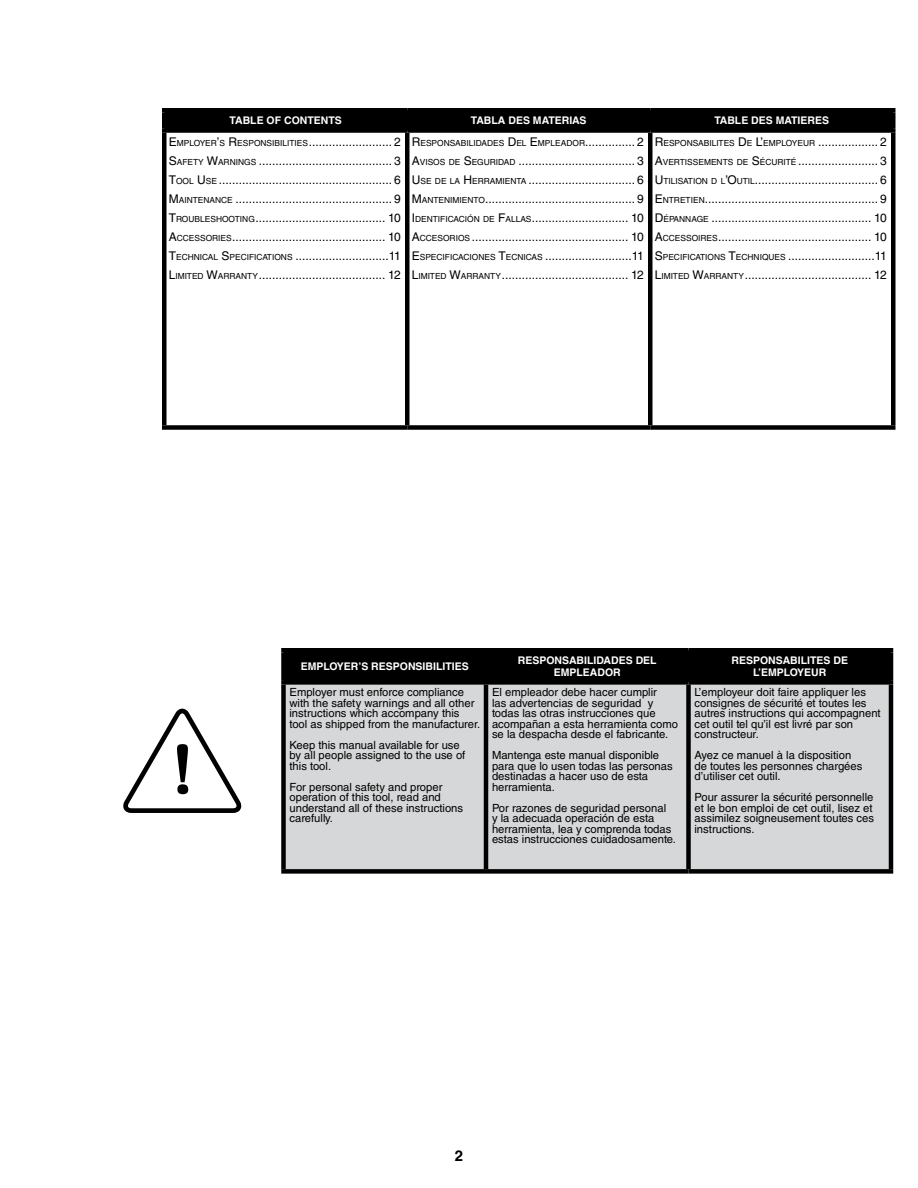
<style>
.page{position:relative;width:918px;height:1188px;background:#fff}
.page>*{position:absolute;margin:0;border:0;box-sizing:border-box;transform-origin:0 0}
.t1{font:700 15px "Helvetica LT Std";color:#000}
.t2{font:12px/18.9px "Helvetica LT Std";letter-spacing:-.055em;color:#000;text-align:justify}
.t3{font:11.25px/10.5px "Helvetica LT Std";color:#000}
.t4{font:700 10.5px/12.6px "Helvetica LT Std";color:#fff;text-align:center}
.t5{font:8.4px "Helvetica LT Std";color:#000}
.s1{font-size:8.4px}
.s2{font-size:12px}
</style>
<div class="page">
<div style="left:286px;top:652px;width:603px;height:28px;background:#000"></div>
<div style="left:286px;top:685px;width:603px;height:184px;background:#d5d7d8"></div>
<hr style="left:281px;top:648px;width:205px;height:4px;background:#000">
<hr style="left:486px;top:648px;width:202px;height:4px;background:#000">
<hr style="left:484px;top:652px;width:4px;height:28px;background:#000">
<div style="left:281px;top:652px;width:5px;height:28px;background:#000"></div>
<hr style="left:688px;top:648px;width:205px;height:4px;background:#000">
<div style="left:686px;top:652px;width:5px;height:28px;background:#000"></div>
<hr style="left:889px;top:652px;width:4px;height:28px;background:#000">
<div style="left:281px;top:680px;width:205px;height:5px;background:#000"></div>
<div style="left:281px;top:685px;width:5px;height:184px;background:#000"></div>
<div style="left:486px;top:680px;width:202px;height:5px;background:#000"></div>
<hr style="left:484px;top:685px;width:4px;height:184px;background:#000">
<div style="left:688px;top:680px;width:205px;height:5px;background:#000"></div>
<div style="left:686px;top:685px;width:5px;height:184px;background:#000"></div>
<hr style="left:889px;top:685px;width:4px;height:184px;background:#000">
<div style="left:281px;top:869px;width:205px;height:5px;background:#000"></div>
<div style="left:486px;top:869px;width:202px;height:5px;background:#000"></div>
<div style="left:688px;top:869px;width:205px;height:5px;background:#000"></div>
<svg style="left:123px;top:709px;width:118px;height:104px"></svg>
<div style="left:177px;top:784px;width:11px;height:10px;background:#000;border-radius:50%"></div>
<div style="left:166px;top:112px;width:725px;height:16px;background:#000"></div>
<hr style="left:162px;top:108px;width:245px;height:4px;background:#000">
<hr style="left:162px;top:112px;width:4px;height:16px;background:#000">
<hr style="left:407px;top:108px;width:243px;height:4px;background:#000">
<div style="left:405px;top:112px;width:5px;height:16px;background:#000"></div>
<hr style="left:650px;top:108px;width:246px;height:4px;background:#000">
<hr style="left:648px;top:112px;width:4px;height:16px;background:#000">
<div style="left:891px;top:112px;width:5px;height:16px;background:#000"></div>
<div style="left:162px;top:128px;width:245px;height:5px;background:#000"></div>
<hr style="left:162px;top:133px;width:4px;height:292px;background:#000">
<div style="left:407px;top:128px;width:243px;height:5px;background:#000"></div>
<div style="left:405px;top:133px;width:5px;height:292px;background:#000"></div>
<div style="left:650px;top:128px;width:246px;height:5px;background:#000"></div>
<hr style="left:648px;top:133px;width:4px;height:292px;background:#000">
<div style="left:891px;top:133px;width:5px;height:292px;background:#000"></div>
<div style="left:162px;top:425px;width:245px;height:5px;background:#000"></div>
<div style="left:407px;top:425px;width:243px;height:5px;background:#000"></div>
<div style="left:650px;top:425px;width:246px;height:5px;background:#000"></div>
<p class="t4" style="left:230px;top:114px;width:114px">TABLE OF CONTENTS</p>
<p class="t4" style="left:471px;top:114px;width:117px">TABLA DES MATERIAS</p>
<p class="t4" style="left:714px;top:114px;width:116px">TABLE DES MATIERES</p>
<p class="t2" style="left:169px;top:133px;width:234px">E<span class="s1">MPLOYER</span>’<span class="s1">S</span> R<span class="s1">ESPONSIBILITIES</span>......................... 2<br>S<span class="s1">AFETY</span> W<span class="s1">ARNINGS</span> ........................................ 3<br>T<span class="s1">OOL</span> U<span class="s1">SE</span> .................................................... 6<br>M<span class="s1">AINTENANCE</span> ............................................... 9<br>T<span class="s1">ROUBLESHOOTING</span>....................................... 10<br>A<span class="s1">CCESSORIES</span>.............................................. 10<br>T<span class="s1">ECHNICAL</span> S<span class="s1">PECIFICATIONS</span> ............................11<br>L<span class="s1">IMITED</span> W<span class="s1">ARRANTY</span>...................................... 12</p>
<p class="t5" style="left:412px;top:138px;width:234px"><span class="s2">R</span>ESPONSABILIDADES <span class="s2">D</span>EL <span class="s2">E</span>MPLEADOR<span class="s2">............... 2</span></p>
<p class="t5" style="left:655px;top:138px;width:234px"><span class="s2">R</span>ESPONSABILITES <span class="s2">D</span>E <span class="s2">L’</span>EMPLOYEUR <span class="s2">.................. 2</span></p>
<p class="t2" style="left:655px;top:152px;width:234px">A<span class="s1">VERTISSEMENTS DE</span> S<span class="s1">ÉCURITÉ</span> ........................ 3<br>U<span class="s1">TILISATION D L</span>’O<span class="s1">UTIL</span>..................................... 6<br>E<span class="s1">NTRETIEN</span>.................................................... 9<br>D<span class="s1">ÉPANNAGE</span> ................................................ 10<br>A<span class="s1">CCESSOIRES</span>.............................................. 10<br>S<span class="s1">PECIFICATIONS</span> T<span class="s1">ECHNIQUES</span> ..........................11<br>L<span class="s1">IMITED</span> W<span class="s1">ARRANTY</span>...................................... 12</p>
<p class="t2" style="left:412px;top:152px;width:234px">A<span class="s1">VISOS DE</span> S<span class="s1">EGURIDAD</span> ................................... 3<br>U<span class="s1">SE DE LA</span> H<span class="s1">ERRAMIENTA</span> ................................ 6<br>M<span class="s1">ANTENIMIENTO</span>............................................. 9<br>I<span class="s1">DENTIFICACIÓN DE</span> F<span class="s1">ALLAS</span>............................. 10<br>A<span class="s1">CCESORIOS</span> ............................................... 10<br>E<span class="s1">SPECIFICACIONES</span> T<span class="s1">ECNICAS</span> ..........................11<br>L<span class="s1">IMITED</span> W<span class="s1">ARRANTY</span>...................................... 12</p>
<p class="t4" style="left:301px;top:660px;width:169px">EMPLOYER’S RESPONSIBILITIES</p>
<p class="t4" style="left:518px;top:654px;width:140px">RESPONSABILIDADES DEL<br>EMPLEADOR</p>
<p class="t4" style="left:731px;top:654px;width:118px">RESPONSABILITES DE<br>L’EMPLOYEUR</p>
<p class="t3" style="left:290px;top:687px;width:192px">Employer must enforce compliance with the safety warnings and all other instructions which accompany this<br>tool as shipped from the manufacturer.</p>
<p class="t3" style="left:290px;top:740px;width:177px">Keep this manual available for use by all people assigned to the use of this tool.</p>
<p class="t3" style="left:290px;top:782px;width:175px">For personal safety and proper operation of this tool, read and understand all of these instructions carefully.</p>
<p class="t3" style="left:694px;top:687px;width:188px">L’employeur doit faire appliquer les consignes de sécurité et toutes les autres instructions qui accompagnent cet outil tel qu’il est livré par son constructeur.</p>
<p class="t3" style="left:694px;top:750px;width:169px">Ayez ce manuel à la disposition de toutes les personnes chargées d’utiliser cet outil.</p>
<p class="t3" style="left:694px;top:792px;width:181px">Pour assurer la sécurité personnelle et le bon emploi de cet outil, lisez et assimilez soigneusement toutes ces instructions.</p>
<p class="t3" style="left:492px;top:687px;width:187px">El empleador debe hacer cumplir<br>las advertencias de seguridad y todas las otras instrucciones que acompañan a esta herramienta como se la despacha desde el fabricante.</p>
<p class="t3" style="left:492px;top:750px;width:182px">Mantenga este manual disponible para que lo usen todas las personas destinadas a hacer uso de esta herramienta.</p>
<p class="t3" style="left:492px;top:803px;width:186px">Por razones de seguridad personal<br>y la adecuada operación de esta herramienta, lea y comprenda todas estas instrucciones cuidadosamente.</p>
<p class="t1" style="left:455px;top:1147px;width:10px">2</p>
</div>
